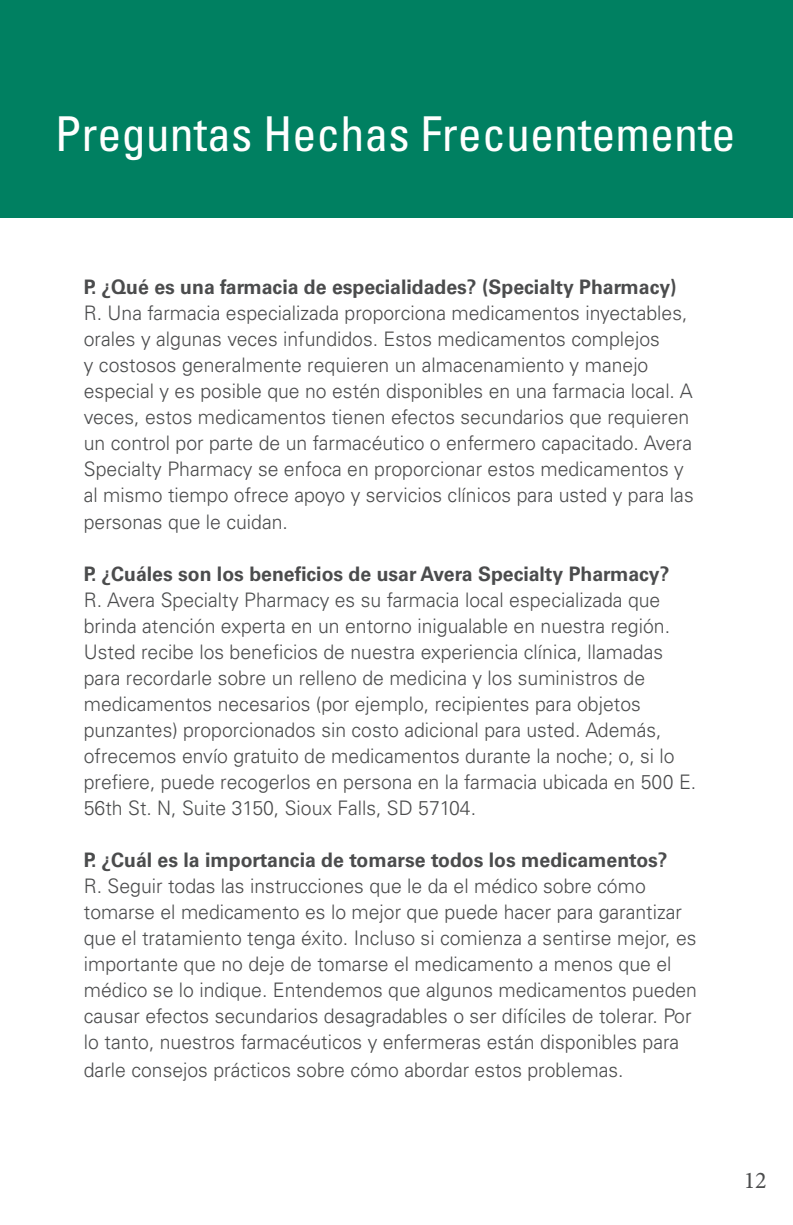
<style>
.page{position:relative;width:793px;height:1225px;background:#fff}
.page>*{position:absolute;margin:0;border:0;box-sizing:border-box;transform-origin:0 0}
.t1{font:condensed 48px "Univers LT Std";color:#fff}
.t2{font:24px "Minion Pro";color:#4b4c4d}
.t3{font:300 20px/26px "Univers LT Std";color:#4b4c4d}
.t4{font:700 20px "Univers LT Std";color:#4b4c4d}
</style>
<div class="page">
<div style="left:0;top:0;width:792px;height:218px;background:#008061"></div>
<p class="t1" style="left:55px;top:103px;width:681px">Preguntas Hechas Frecuentemente</p>
<p class="t4" style="left:84px;top:275px;width:594px">P. ¿Qué es una farmacia de especialidades? (Specialty Pharmacy)</p>
<p class="t3" style="left:84px;top:300px;width:611px">R. Una farmacia especializada proporciona medicamentos inyectables, orales y algunas veces infundidos. Estos medicamentos complejos<br>y costosos generalmente requieren un almacenamiento y manejo especial y es posible que no estén disponibles en una farmacia local. A veces, estos medicamentos tienen efectos secundarios que requieren un control por parte de un farmacéutico o enfermero capacitado. Avera Specialty Pharmacy se enfoca en proporcionar estos medicamentos y al mismo tiempo ofrece apoyo y servicios clínicos para usted y para las personas que le cuidan.</p>
<p class="t4" style="left:84px;top:561px;width:586px">P. ¿Cuáles son los beneficios de usar Avera Specialty Pharmacy?</p>
<p class="t3" style="left:84px;top:586px;width:613px">R. Avera Specialty Pharmacy es su farmacia local especializada que brinda atención experta en un entorno inigualable en nuestra región.<br>Usted recibe los beneficios de nuestra experiencia clínica, llamadas para recordarle sobre un relleno de medicina y los suministros de medicamentos necesarios (por ejemplo, recipientes para objetos punzantes) proporcionados sin costo adicional para usted. Además, ofrecemos envío gratuito de medicamentos durante la noche; o, si lo prefiere, puede recogerlos en persona en la farmacia ubicada en 500 E.<br>56th St. N, Suite 3150, Sioux Falls, SD 57104.</p>
<p class="t4" style="left:84px;top:847px;width:585px">P. ¿Cuál es la importancia de tomarse todos los medicamentos?</p>
<p class="t3" style="left:84px;top:872px;width:614px">R. Seguir todas las instrucciones que le da el médico sobre cómo tomarse el medicamento es lo mejor que puede hacer para garantizar que el tratamiento tenga éxito. Incluso si comienza a sentirse mejor, es importante que no deje de tomarse el medicamento a menos que el médico se lo indique. Entendemos que algunos medicamentos pueden causar efectos secundarios desagradables o ser difíciles de tolerar. Por lo tanto, nuestros farmacéuticos y enfermeras están disponibles para</p>
<p class="t3" style="left:84px;top:1056px;width:541px">darle consejos prácticos sobre cómo abordar estos problemas.</p>
<p class="t2" style="left:743px;top:1164px;width:25px">12</p>
</div>
